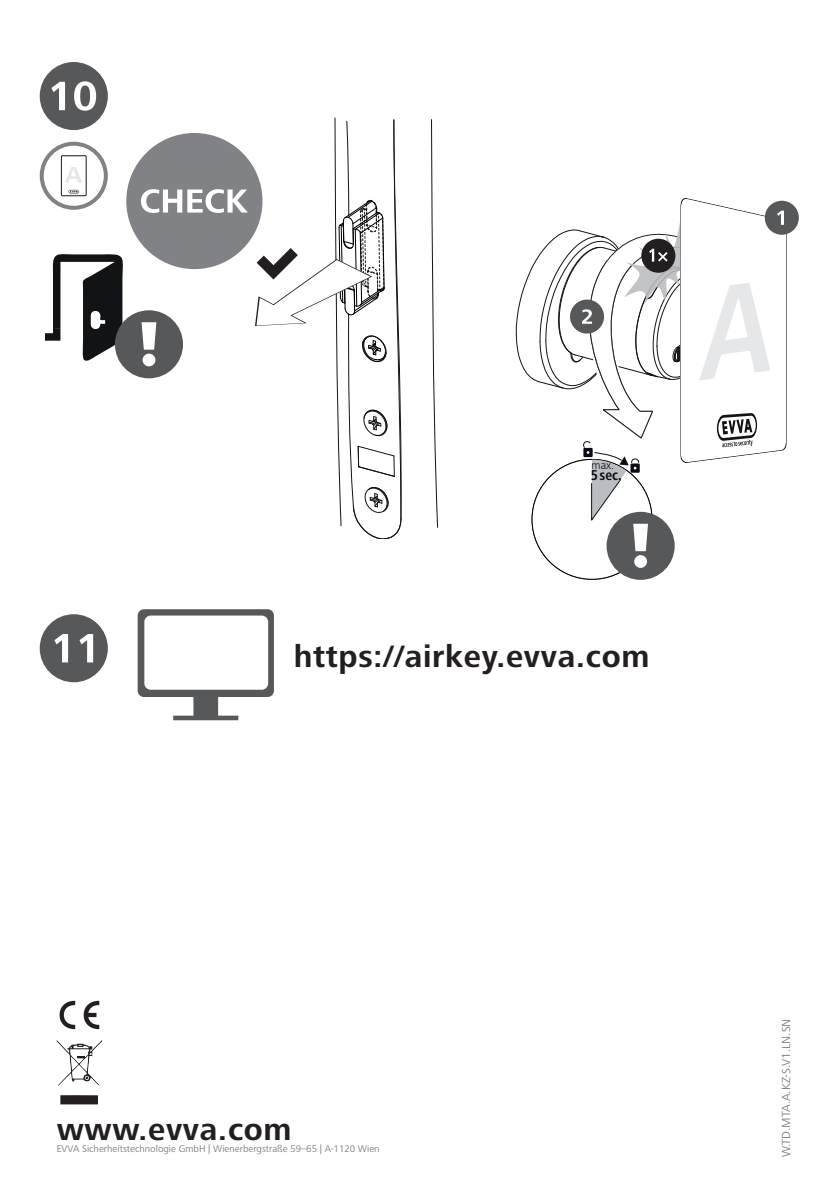
<style>
.page{position:relative;width:840px;height:1191px;background:#fff}
.page>*{position:absolute;margin:0;border:0;box-sizing:border-box;transform-origin:0 0}
.t1{font:700 32px "Frutiger Next LTCE";letter-spacing:.02em;color:#231f20}
.t2{font:700 condensed 14.8px "Frutiger Next LTCE";color:#0d0b14}
.t3{font:12px "Frutiger Next LT";color:#808285}
.t4{font:300 11.4px "Frutiger Next LTCE";color:#000001}
.t5{font:10px "Frutiger Next LTCE";color:#808285}
</style>
<div class="page">
<svg style="left:59px;top:1000px;width:41px;height:30px"></svg>
<svg style="left:57px;top:1040px;width:45px;height:64px"></svg>
<svg style="left:431px;top:119px;width:7px;height:409px"></svg>
<div style="left:764px;top:201px;width:34px;height:34px;background:#57585a;border-radius:50%"></div>
<div style="left:606px;top:512px;width:68px;height:68px;background:#57585a;border-radius:50%"></div>
<svg style="left:515px;top:198px;width:271px;height:353px"></svg>
<div style="left:634px;top:555px;width:12px;height:13px;background:#fff;border-radius:50%"></div>
<div style="left:40px;top:142px;width:68px;height:68px;border:4px solid #808285;border-radius:50%"></div>
<svg style="left:45px;top:117px;width:357px;height:421px"></svg>
<div style="left:40px;top:62px;width:68px;height:68px;background:#57585a;border-radius:50%"></div>
<svg style="left:51px;top:81px;width:45px;height:30px"></svg>
<svg style="left:137px;top:609px;width:137px;height:111px"></svg>
<div style="left:40px;top:614px;width:68px;height:68px;background:#57585a;border-radius:50%"></div>
<svg style="left:54px;top:634px;width:39px;height:28px"></svg>
<p class="t4" style="left:591px;top:459px;width:24px">max.</p>
<h2 class="t2" style="left:590px;top:466px;width:32px">5sec.</h2>
<h1 class="t1" style="left:293px;top:643px;width:357px">https://airkey.evva.com</h1>
<h1 class="t1" style="left:57px;top:1117px;width:236px">www.evva.com</h1>
<p class="t5" style="left:57px;top:1144px;width:324px">EVVA Sicherheitstechnologie GmbH | Wienerbergstraße 59–65 | A-1120 Wien</p>
<p class="t3" style="left:778px;top:1157px;width:140px;rotate:-90deg">W.TD.MTA.A.KZ-S.V1.LN.SN</p>
</div>
